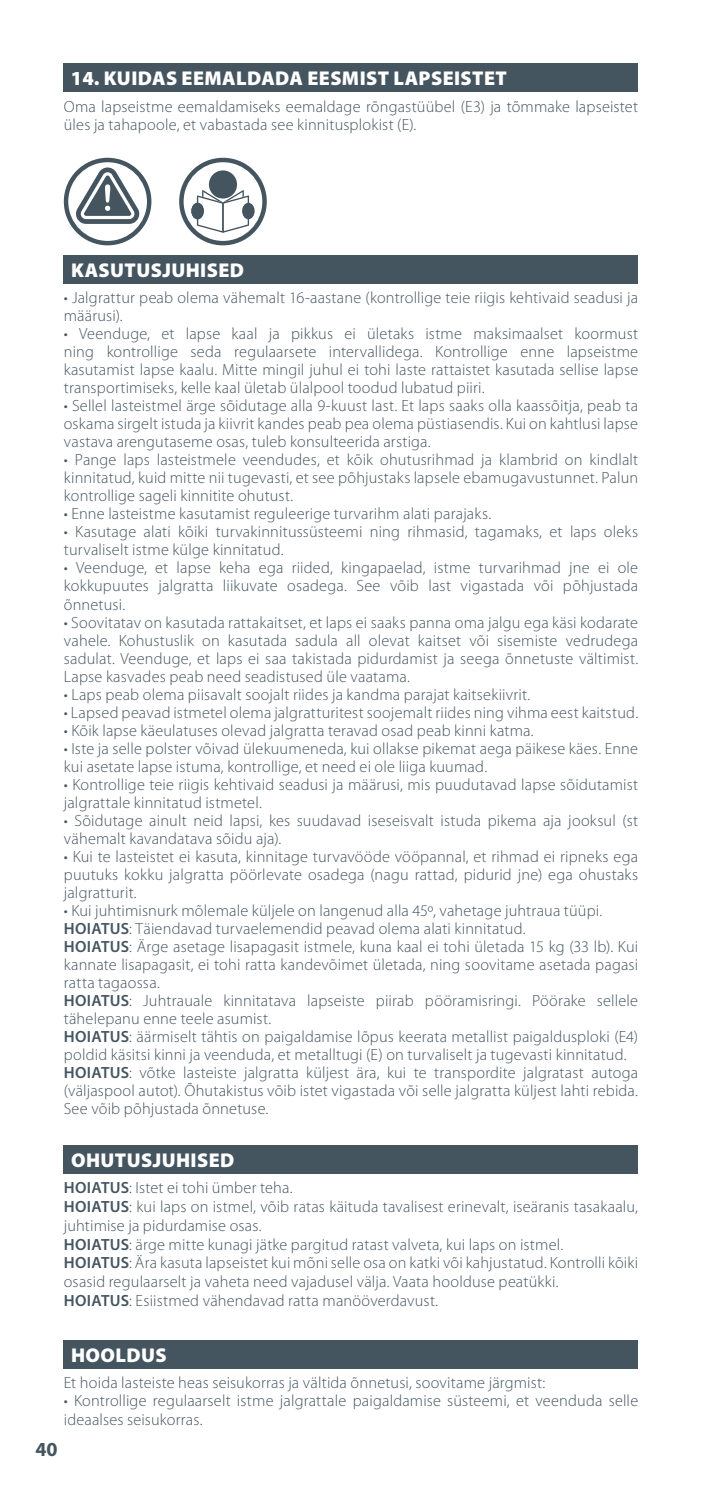
<style>
.page{position:relative;width:702px;height:1489px;background:#fff}
.page>*{position:absolute;margin:0;border:0;box-sizing:border-box;transform-origin:0 0}
.t1{font:900 20px "Myriad Pro";letter-spacing:.02em;color:#fff}
.t2{font:700 20px "Myriad Pro";color:#455560}
.t3{font:300 16.25px/18px "Myriad Pro";letter-spacing:.01em;color:#455560}
.s1{font-weight:600}
</style>
<div class="page">
<svg style="left:179px;top:158px;width:88px;height:87px"></svg>
<div style="left:191px;top:203px;width:13px;height:16px;background:#455560;border-radius:50%"></div>
<svg style="left:64px;top:158px;width:87px;height:87px"></svg>
<div style="left:64px;top:255px;width:574px;height:29px;background:#455560"></div>
<div style="left:64px;top:64px;width:574px;height:28px;background:#455560"></div>
<div style="left:64px;top:1145px;width:574px;height:28px;background:#455560"></div>
<div style="left:64px;top:1339px;width:574px;height:29px;background:#455560"></div>
<p class="t1" style="left:71px;top:67px;width:437px">14. KUIDAS EEMALDADA EESMIST LAPSEISTET</p>
<p class="t3" style="left:64px;top:97px;width:575px;line-height:18.8px">Oma lapseistme eemaldamiseks eemaldage rõngastüübel (E3) ja tõmmake lapseistet üles ja tahapoole, et vabastada see kinnitusplokist (E).</p>
<p class="t1" style="left:71px;top:259px;width:174px">KASUTUSJUHISED</p>
<p class="t3" style="left:64px;top:289px;width:576px">• Jalgrattur peab olema vähemalt 16-aastane (kontrollige teie riigis kehtivaid seadusi ja määrusi).</p>
<p class="t3" style="left:64px;top:325px;width:576px;text-align:justify">• Veenduge, et lapse kaal ja pikkus ei ületaks istme maksimaalset koormust ning kontrollige seda regulaarsete intervallidega. Kontrollige enne lapseistme kasutamist lapse kaalu. Mitte mingil juhul ei tohi laste rattaistet kasutada sellise lapse transportimiseks, kelle kaal ületab ülalpool toodud lubatud piiri.</p>
<p class="t3" style="left:64px;top:397px;width:576px;text-align:justify">• Sellel lasteistmel ärge sõidutage alla 9-kuust last. Et laps saaks olla kaassõitja, peab ta oskama sirgelt istuda ja kiivrit kandes peab pea olema püstiasendis. Kui on kahtlusi lapse vastava arengutaseme osas, tuleb konsulteerida arstiga.</p>
<p class="t3" style="left:64px;top:451px;width:576px;text-align:justify">• Pange laps lasteistmele veendudes, et kõik ohutusrihmad ja klambrid on kindlalt kinnitatud, kuid mitte nii tugevasti, et see põhjustaks lapsele ebamugavustunnet. Palun kontrollige sageli kinnitite ohutust.</p>
<p class="t3" style="left:64px;top:505px;width:429px">• Enne lasteistme kasutamist reguleerige turvarihm alati parajaks.</p>
<p class="t3" style="left:64px;top:523px;width:575px">• Kasutage alati kõiki turvakinnitussüsteemi ning rihmasid, tagamaks, et laps oleks turvaliselt istme külge kinnitatud.</p>
<p class="t3" style="left:64px;top:559px;width:576px;text-align:justify">• Veenduge, et lapse keha ega riided, kingapaelad, istme turvarihmad jne ei ole kokkupuutes jalgratta liikuvate osadega. See võib last vigastada või põhjustada õnnetusi.</p>
<p class="t3" style="left:64px;top:613px;width:576px;text-align:justify">• Soovitatav on kasutada rattakaitset, et laps ei saaks panna oma jalgu ega käsi kodarate vahele. Kohustuslik on kasutada sadula all olevat kaitset või sisemiste vedrudega sadulat. Veenduge, et laps ei saa takistada pidurdamist ja seega õnnetuste vältimist.<br>Lapse kasvades peab need seadistused üle vaatama.</p>
<p class="t3" style="left:64px;top:685px;width:468px">• Laps peab olema piisavalt soojalt riides ja kandma parajat kaitsekiivrit.</p>
<p class="t3" style="left:64px;top:703px;width:576px">• Lapsed peavad istmetel olema jalgratturitest soojemalt riides ning vihma eest kaitstud.</p>
<p class="t3" style="left:64px;top:721px;width:471px">• Kõik lapse käeulatuses olevad jalgratta teravad osad peab kinni katma.</p>
<p class="t3" style="left:64px;top:739px;width:576px">• Iste ja selle polster võivad ülekuumeneda, kui ollakse pikemat aega päikese käes. Enne kui asetate lapse istuma, kontrollige, et need ei ole liiga kuumad.</p>
<p class="t3" style="left:64px;top:775px;width:576px">• Kontrollige teie riigis kehtivaid seadusi ja määrusi, mis puudutavad lapse sõidutamist jalgrattale kinnitatud istmetel.</p>
<p class="t3" style="left:64px;top:811px;width:576px">• Sõidutage ainult neid lapsi, kes suudavad iseseisvalt istuda pikema aja jooksul (st vähemalt kavandatava sõidu aja).</p>
<p class="t3" style="left:64px;top:847px;width:576px;text-align:justify">• Kui te lasteistet ei kasuta, kinnitage turvavööde vööpannal, et rihmad ei ripneks ega puutuks kokku jalgratta pöörlevate osadega (nagu rattad, pidurid jne) ega ohustaks jalgratturit.</p>
<p class="t3" style="left:64px;top:901px;width:576px">• Kui juhtimisnurk mõlemale küljele on langenud alla 45º, vahetage juhtraua tüüpi.<br><span class="s1">HOIATUS</span>: Täiendavad turvaelemendid peavad olema alati kinnitatud.<br><span class="s1">HOIATUS</span>: Ärge asetage lisapagasit istmele, kuna kaal ei tohi ületada 15 kg (33 lb). Kui kannate lisapagasit, ei tohi ratta kandevõimet ületada, ning soovitame asetada pagasi ratta tagaossa.<br><span class="s1">HOIATUS</span>: Juhtrauale kinnitatava lapseiste piirab pööramisringi. Pöörake sellele tähelepanu enne teele asumist.<br><span class="s1">HOIATUS</span>: äärmiselt tähtis on paigaldamise lõpus keerata metallist paigaldusploki (E4) poldid käsitsi kinni ja veenduda, et metalltugi (E) on turvaliselt ja tugevasti kinnitatud.<br><span class="s1">HOIATUS</span>: võtke lasteiste jalgratta küljest ära, kui te transpordite jalgratast autoga (väljaspool autot). Õhutakistus võib istet vigastada või selle jalgratta küljest lahti rebida.<br>See võib põhjustada õnnetuse.</p>
<p class="t1" style="left:71px;top:1149px;width:165px">OHUTUSJUHISED</p>
<p class="t3" style="left:64px;top:1178px;width:575px;line-height:18.8px"><span class="s1">HOIATUS</span>: Istet ei tohi ümber teha.<br><span class="s1">HOIATUS</span>: kui laps on istmel, võib ratas käituda tavalisest erinevalt, iseäranis tasakaalu, juhtimise ja pidurdamise osas.<br><span class="s1">HOIATUS</span>: ärge mitte kunagi jätke pargitud ratast valveta, kui laps on istmel.<br><span class="s1">HOIATUS</span>: Ära kasuta lapseistet kui mõni selle osa on katki või kahjustatud. Kontrolli kõiki osasid regulaarselt ja vaheta need vajadusel välja. Vaata hoolduse peatükki.<br><span class="s1">HOIATUS</span>: Esiistmed vähendavad ratta manööverdavust.</p>
<p class="t1" style="left:71px;top:1343px;width:97px">HOOLDUS</p>
<p class="t3" style="left:64px;top:1373px;width:483px">Et hoida lasteiste heas seisukorras ja vältida õnnetusi, soovitame järgmist:</p>
<p class="t3" style="left:64px;top:1391px;width:576px;line-height:18.8px">• Kontrollige regulaarselt istme jalgrattale paigaldamise süsteemi, et veenduda selle ideaalses seisukorras.</p>
<p class="t2" style="left:35px;top:1437px;width:24px">40</p>
</div>
